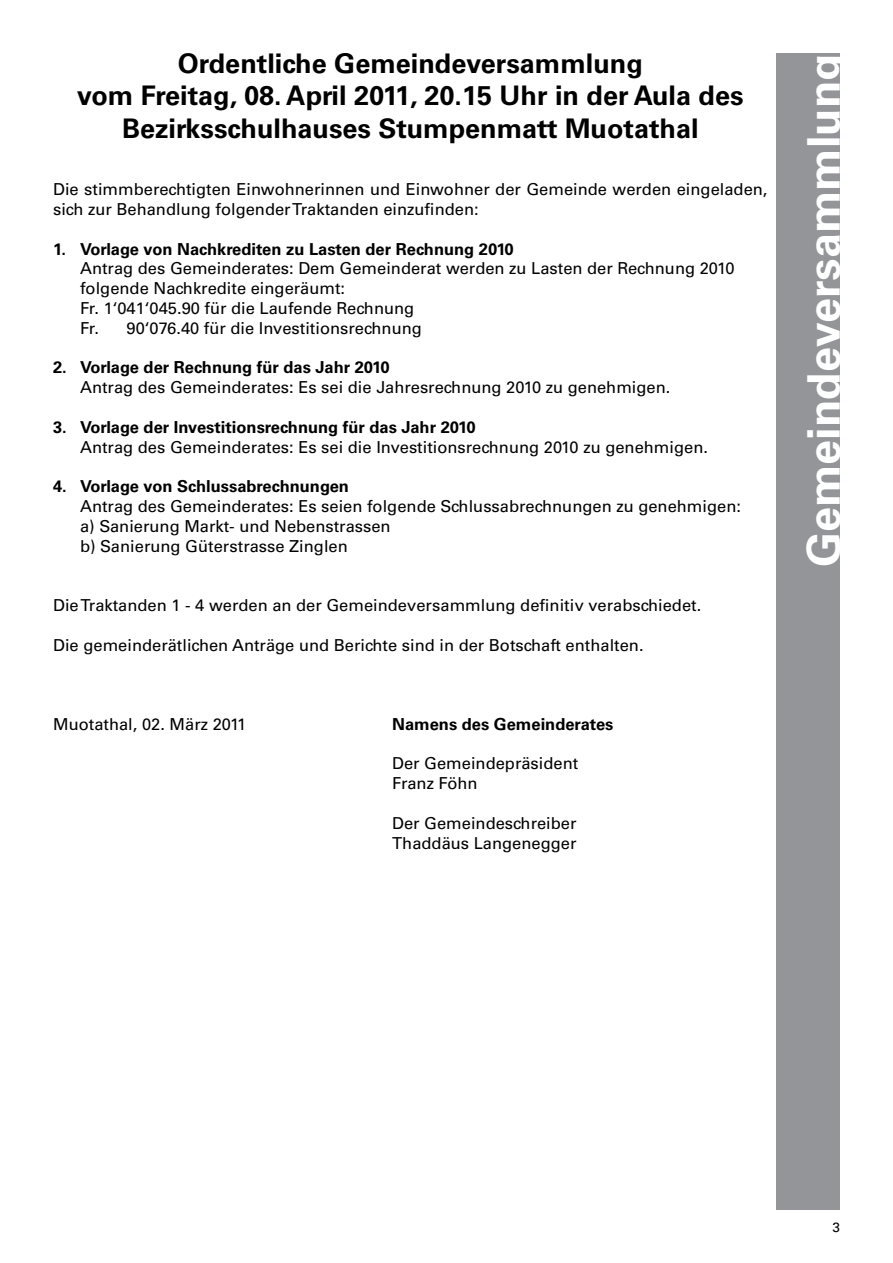
<style>
.page{position:relative;width:893px;height:1263px;background:#fff}
.page>*{position:absolute;margin:0;border:0;box-sizing:border-box;transform-origin:0 0}
.t1{font:700 45px "Univers LT Std";color:#fff}
.t2{font:700 27px/32.4px "Univers LT Std";color:#000;text-align:center}
.t3{font:16.5px/19.8px "Univers LT Std";color:#000}
.t4{font:700 16.5px "Univers LT Std";color:#000}
.t5{font:13.5px "Univers LT Std";color:#000}
</style>
<div class="page">
<div style="left:776px;top:53px;width:64px;height:1157px;background:#939598"></div>
<h2 class="t2" style="left:77px;top:47px;width:668px">Ordentliche Gemeindeversammlung<br>vom Freitag, 08. April 2011, 20.15 Uhr in der Aula des<br>Bezirksschulhauses Stumpenmatt Muotathal</h2>
<p class="t3" style="left:53px;top:179px;width:716px">Die stimmberechtigten Einwohnerinnen und Einwohner der Gemeinde werden eingeladen, sich zur Behandlung folgender Traktanden einzufinden:</p>
<p class="t4" style="left:53px;top:239px;width:462px">1. Vorlage von Nachkrediten zu Lasten der Rechnung 2010</p>
<p class="t3" style="left:80px;top:259px;width:656px">Antrag des Gemeinderates: Dem Gemeinderat werden zu Lasten der Rechnung 2010 folgende Nachkredite eingeräumt:<br>Fr. 1‘041‘045.90 für die Laufende Rechnung<br>Fr. 90‘076.40 für die Investitionsrechnung</p>
<p class="t4" style="left:53px;top:358px;width:338px">2. Vorlage der Rechnung für das Jahr 2010</p>
<p class="t3" style="left:80px;top:377px;width:592px">Antrag des Gemeinderates: Es sei die Jahresrechnung 2010 zu genehmigen.</p>
<p class="t4" style="left:53px;top:417px;width:424px">3. Vorlage der Investitionsrechnung für das Jahr 2010</p>
<p class="t3" style="left:80px;top:437px;width:629px">Antrag des Gemeinderates: Es sei die Investitionsrechnung 2010 zu genehmigen.</p>
<p class="t4" style="left:53px;top:477px;width:297px">4. Vorlage von Schlussabrechnungen</p>
<p class="t3" style="left:80px;top:496px;width:662px">Antrag des Gemeinderates: Es seien folgende Schlussabrechnungen zu genehmigen: a) Sanierung Markt- und Nebenstrassen<br>b) Sanierung Güterstrasse Zinglen</p>
<p class="t3" style="left:53px;top:595px;width:650px">Die Traktanden 1 - 4 werden an der Gemeindeversammlung definitiv verabschiedet.</p>
<p class="t3" style="left:53px;top:635px;width:592px">Die gemeinderätlichen Anträge und Berichte sind in der Botschaft enthalten.</p>
<p class="t3" style="left:53px;top:714px;width:195px">Muotathal, 02. März 2011</p>
<p class="t4" style="left:392px;top:714px;width:223px">Namens des Gemeinderates</p>
<p class="t3" style="left:392px;top:754px;width:188px">Der Gemeindepräsident<br>Franz Föhn</p>
<p class="t3" style="left:392px;top:813px;width:186px">Der Gemeindeschreiber<br>Thaddäus Langenegger</p>
<h1 class="t1" style="left:798px;top:567px;width:516px;rotate:-90deg">Gemeindeversammlung</h1>
<p class="t5" style="left:832px;top:1219px;width:9px">3</p>
</div>
